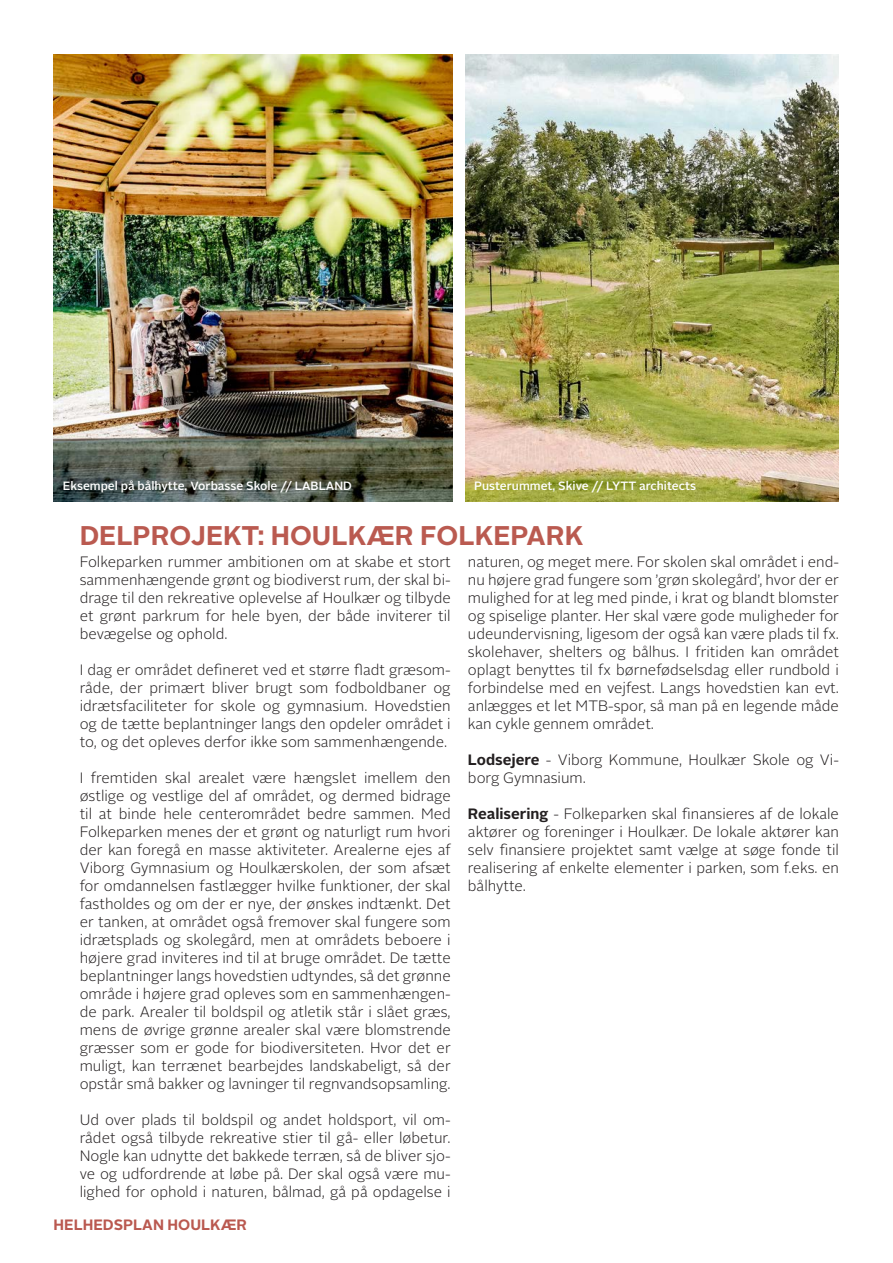
<style>
.page{position:relative;width:893px;height:1263px;background:#fff}
.page>*{position:absolute;margin:0;border:0;box-sizing:border-box;transform-origin:0 0}
.t1{font:700 27px "Alright Sans";color:#ba5a50}
.t2{font:300 15px/18px "Alright Sans";color:#231f20;text-align:justify}
.t3{font:700 15px "Alright Sans";color:#ba5950}
.t4{font:500 12px "Alright Sans";color:#fff}
.s1{font-weight:700}
</style>
<div class="page">
<img style="left:54px;top:54px;width:399px;height:447px">
<img style="left:466px;top:55px;width:373px;height:446px">
<p class="t4" style="left:63px;top:477px;width:291px">Eksempel på bålhytte, Vorbasse Skole // LABLAND</p>
<p class="t4" style="left:474px;top:477px;width:223px">Pusterummet, Skive // LYTT architects</p>
<p class="t1" style="left:80px;top:517px;width:505px">DELPROJEKT: HOULKÆR FOLKEPARK</p>
<p class="t2" style="left:80px;top:553px;width:373px">Folkeparken rummer ambitionen om at skabe et stort sammenhængende grønt og biodiverst rum, der skal bi&shy;drage til den rekreative oplevelse af Houlkær og tilbyde et grønt parkrum for hele byen, der både inviterer til bevægelse og ophold.</p>
<p class="t2" style="left:80px;top:661px;width:372px">I dag er området defineret ved et større fladt græsom&shy;råde, der primært bliver brugt som fodboldbaner og idrætsfaciliteter for skole og gymnasium. Hovedstien og de tætte beplantninger langs den opdeler området i to, og det opleves derfor ikke som sammenhængende.</p>
<p class="t2" style="left:80px;top:769px;width:373px">I fremtiden skal arealet være hængslet imellem den østlige og vestlige del af området, og dermed bidrage til at binde hele centerområdet bedre sammen. Med Folkeparken menes der et grønt og naturligt rum hvori der kan foregå en masse aktiviteter. Arealerne ejes af Viborg Gymnasium og Houlkærskolen, der som afsæt for omdannelsen fastlægger hvilke funktioner, der skal fastholdes og om der er nye, der ønskes indtænkt. Det er tanken, at området også fremover skal fungere som idrætsplads og skolegård, men at områdets beboere i højere grad inviteres ind til at bruge området. De tætte beplantninger langs hovedstien udtyndes, så det grønne område i højere grad opleves som en sammenhængen&shy;de park. Arealer til boldspil og atletik står i slået græs, mens de øvrige grønne arealer skal være blomstrende græsser som er gode for biodiversiteten. Hvor det er muligt, kan terrænet bearbejdes landskabeligt, så der opstår små bakker og lavninger til regnvandsopsamling.</p>
<p class="t2" style="left:80px;top:1111px;width:372px">Ud over plads til boldspil og andet holdsport, vil om&shy;rådet også tilbyde rekreative stier til gå- eller løbetur.<br>Nogle kan udnytte det bakkede terræn, så de bliver sjo&shy;ve og udfordrende at løbe på. Der skal også være mu&shy;lighed for ophold i naturen, bålmad, gå på opdagelse i</p>
<p class="t2" style="left:468px;top:553px;width:373px">naturen, og meget mere. For skolen skal området i end&shy;nu højere grad fungere som ’grøn skolegård’, hvor der er mulighed for at leg med pinde, i krat og blandt blomster og spiselige planter. Her skal være gode muligheder for udeundervisning, ligesom der også kan være plads til fx. skolehaver, shelters og bålhus. I fritiden kan området oplagt benyttes til fx børnefødselsdag eller rundbold i forbindelse med en vejfest. Langs hovedstien kan evt. anlægges et let MTB-spor, så man på en legende måde kan cykle gennem området.</p>
<p class="t2" style="left:468px;top:751px;width:372px"><span class="s1">Lodsejere</span> - Viborg Kommune, Houlkær Skole og Vi&shy;borg Gymnasium.</p>
<p class="t2" style="left:468px;top:805px;width:373px"><span class="s1">Realisering</span> - Folkeparken skal finansieres af de lokale aktører og foreninger i Houlkær. De lokale aktører kan selv finansiere projektet samt vælge at søge fonde til realisering af enkelte elementer i parken, som f.eks. en bålhytte.</p>
<p class="t3" style="left:54px;top:1214px;width:195px">HELHEDSPLAN HOULKÆR</p>
</div>
